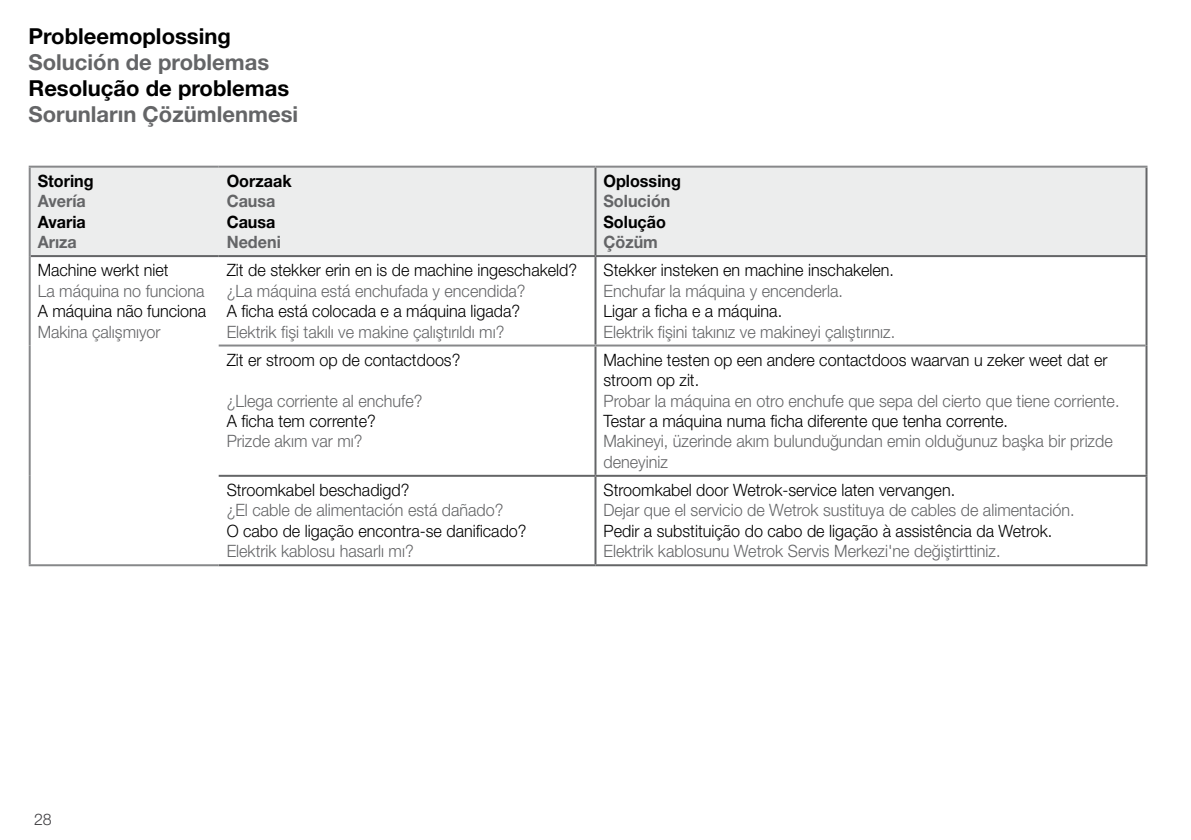
<style>
.page{position:relative;width:1191px;height:840px;background:#fff}
.page>*{position:absolute;margin:0;border:0;box-sizing:border-box;transform-origin:0 0}
.t1{font:700 22px "Helvetica Neue LT Pro";color:#646567}
.t2{font:700 22px "Helvetica Neue LT Pro";color:#000}
.t3{font:300 17px/20.4px "Helvetica Neue LT Pro";color:#646567;scale:.95 1}
.t4{font:300 17px/20.4px "Helvetica Neue LT Pro";color:#000;scale:.95 1}
.t5{font:700 17px "Helvetica Neue LT Pro";color:#000;scale:.95 1}
.t6{font:700 17px "Helvetica Neue LT Pro";color:#646567;scale:.95 1}
.t7{font:300 16px "Helvetica Neue LT Pro";color:#3e3d40}
</style>
<div class="page">
<div style="left:31px;top:167px;width:1114px;height:88px;background:#eceded"></div>
<hr style="left:1145px;top:167px;width:2px;height:88px;background:#646567">
<hr style="left:1145px;top:257px;width:2px;height:88px;background:#646567">
<hr style="left:1145px;top:345px;width:2px;height:129px;background:#646567">
<hr style="left:1145px;top:476px;width:2px;height:88px;background:#646567">
<hr style="left:594px;top:167px;width:2px;height:88px;background:#646567">
<hr style="left:595px;top:255px;width:552px;height:2px;background:#646567">
<hr style="left:595px;top:474px;width:552px;height:2px;background:#646567">
<hr style="left:595px;top:564px;width:552px;height:2px;background:#646567">
<hr style="left:31px;top:255px;width:188px;height:2px;background:#646567">
<hr style="left:219px;top:255px;width:376px;height:2px;background:#646567">
<hr style="left:594px;top:257px;width:2px;height:87px;background:#646567">
<hr style="left:594px;top:346px;width:2px;height:128px;background:#646567">
<hr style="left:219px;top:474px;width:376px;height:2px;background:#646567">
<hr style="left:594px;top:476px;width:2px;height:88px;background:#646567">
<hr style="left:219px;top:564px;width:376px;height:2px;background:#646567">
<hr style="left:29px;top:165px;width:190px;height:2px;background:#87888a">
<hr style="left:29px;top:167px;width:2px;height:89px;background:#87888a">
<hr style="left:219px;top:165px;width:376px;height:2px;background:#87888a">
<hr style="left:595px;top:165px;width:552px;height:2px;background:#87888a">
<hr style="left:29px;top:256px;width:2px;height:89px;background:#87888a">
<hr style="left:29px;top:345px;width:2px;height:130px;background:#87888a">
<hr style="left:29px;top:475px;width:2px;height:89px;background:#87888a">
<hr style="left:219px;top:344px;width:376px;height:2px;background:#87888a">
<hr style="left:595px;top:344px;width:550px;height:2px;background:#87888a">
<hr style="left:29px;top:564px;width:190px;height:2px;background:#87888a">
<p class="t2" style="left:28px;top:22px;width:204px">Probleemoplossing</p>
<p class="t1" style="left:28px;top:48px;width:242px">Solución de problemas</p>
<p class="t2" style="left:28px;top:74px;width:262px">Resolução de problemas</p>
<p class="t1" style="left:28px;top:100px;width:271px">Sorunların Çözümlenmesi</p>
<p class="t5" style="left:38px;top:170px;width:60px">Storing</p>
<p class="t6" style="left:38px;top:190px;width:52px">Avería</p>
<p class="t5" style="left:38px;top:211px;width:52px">Avaria</p>
<p class="t6" style="left:38px;top:231px;width:43px">Arıza</p>
<p class="t4" style="left:38px;top:259px;width:139px">Machine werkt niet</p>
<p class="t3" style="left:38px;top:280px;width:177px">La máquina no funciona</p>
<p class="t4" style="left:38px;top:300px;width:179px">A máquina não funciona</p>
<p class="t3" style="left:38px;top:321px;width:131px">Makina çalışmıyor</p>
<p class="t5" style="left:227px;top:170px;width:70px">Oorzaak</p>
<p class="t6" style="left:227px;top:190px;width:53px">Causa</p>
<p class="t5" style="left:227px;top:211px;width:53px">Causa</p>
<p class="t6" style="left:227px;top:231px;width:58px">Nedeni</p>
<p class="t4" style="left:227px;top:259px;width:370px">Zit de stekker erin en is de machine ingeschakeld?</p>
<p class="t3" style="left:227px;top:280px;width:316px">¿La máquina está enchufada y encendida?</p>
<p class="t4" style="left:227px;top:300px;width:310px">A ficha está colocada e a máquina ligada?</p>
<p class="t3" style="left:227px;top:321px;width:294px">Elektrik fişi takılı ve makine çalıştırıldı mı?</p>
<p class="t4" style="left:227px;top:349px;width:247px">Zit er stroom op de contactdoos?</p>
<p class="t3" style="left:227px;top:389px;width:207px">¿Llega corriente al enchufe?</p>
<p class="t4" style="left:227px;top:410px;width:158px">A ficha tem corrente?</p>
<p class="t3" style="left:227px;top:430px;width:144px">Prizde akım var mı?</p>
<p class="t4" style="left:227px;top:479px;width:194px">Stroomkabel beschadigd?</p>
<p class="t3" style="left:227px;top:499px;width:293px">¿El cable de alimentación está dañado?</p>
<p class="t4" style="left:227px;top:520px;width:317px">O cabo de ligação encontra-se danificado?</p>
<p class="t3" style="left:227px;top:540px;width:198px">Elektrik kablosu hasarlı mı?</p>
<p class="t5" style="left:603px;top:170px;width:83px">Oplossing</p>
<p class="t6" style="left:603px;top:190px;width:72px">Solución</p>
<p class="t5" style="left:603px;top:211px;width:67px">Solução</p>
<p class="t6" style="left:603px;top:231px;width:59px">Çözüm</p>
<p class="t4" style="left:603px;top:259px;width:307px">Stekker insteken en machine inschakelen.</p>
<p class="t3" style="left:603px;top:280px;width:253px">Enchufar la máquina y encenderla.</p>
<p class="t4" style="left:603px;top:300px;width:190px">Ligar a ficha e a máquina.</p>
<p class="t3" style="left:603px;top:321px;width:308px">Elektrik fişini takınız ve makineyi çalıştırınız.</p>
<p class="t4" style="left:603px;top:349px;width:532px">Machine testen op een andere contactdoos waarvan u zeker weet dat er stroom op zit.</p>
<p class="t3" style="left:603px;top:389px;width:544px">Probar la máquina en otro enchufe que sepa del cierto que tiene corriente.</p>
<p class="t4" style="left:603px;top:410px;width:427px">Testar a máquina numa ficha diferente que tenha corrente.</p>
<p class="t3" style="left:603px;top:430px;width:537px">Makineyi, üzerinde akım bulunduğundan emin olduğunuz başka bir prizde deneyiniz</p>
<p class="t4" style="left:603px;top:479px;width:372px">Stroomkabel door Wetrok-service laten vervangen.</p>
<p class="t3" style="left:603px;top:499px;width:497px">Dejar que el servicio de Wetrok sustituya de cables de alimentación.</p>
<p class="t4" style="left:603px;top:520px;width:474px">Pedir a substituição do cabo de ligação à assistência da Wetrok.</p>
<p class="t3" style="left:603px;top:540px;width:419px">Elektrik kablosunu Wetrok Servis Merkezi'ne değiştirttiniz.</p>
<p class="t7" style="left:34px;top:808px;width:19px">28</p>
</div>
